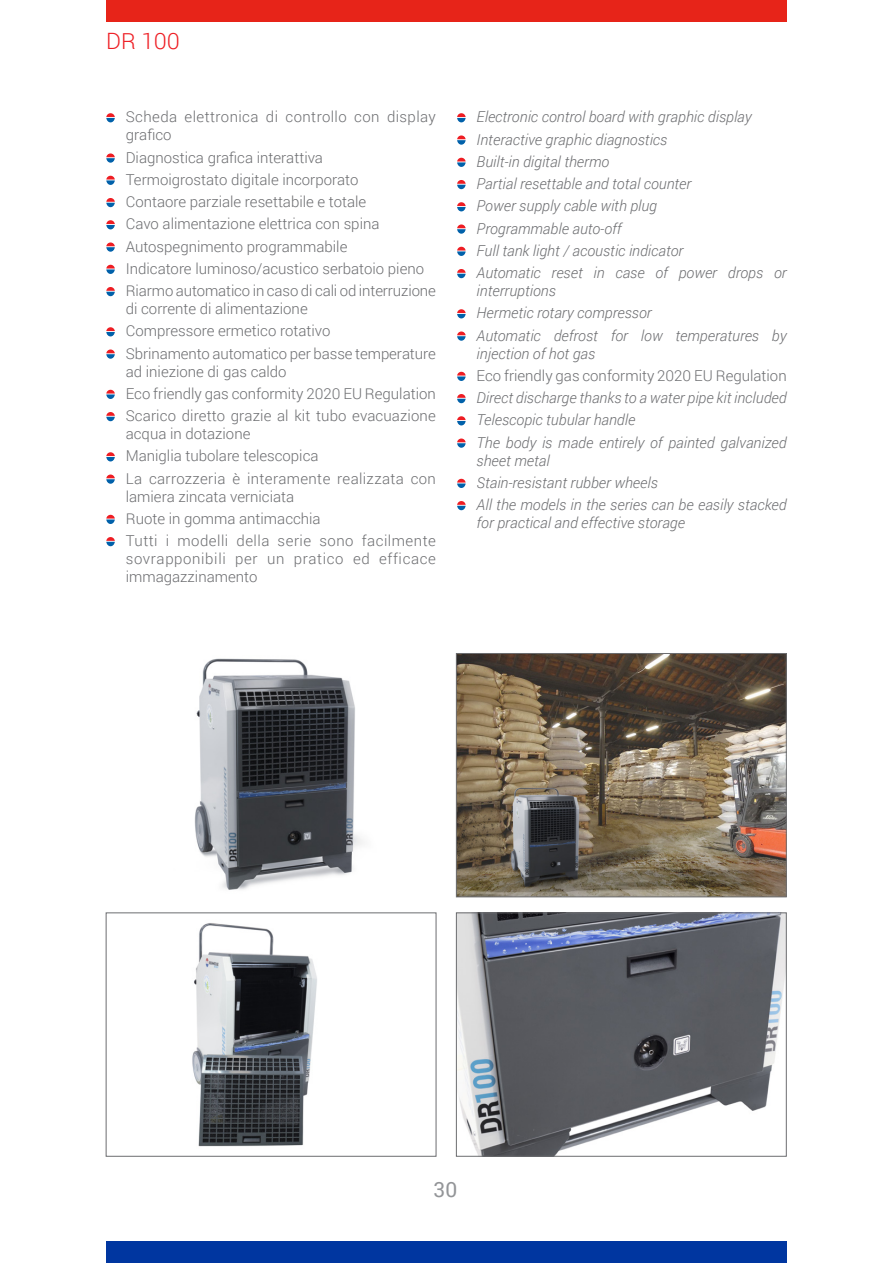
<style>
.page{position:relative;width:893px;height:1263px;background:#fff}
.page>*{position:absolute;margin:0;border:0;box-sizing:border-box;transform-origin:0 0}
.t1{font:300 22.5px "Roboto";color:#ee1d23}
.t2{font:21px "Roboto";color:#939598}
.t3{font:300 15px/22.2px "Roboto";color:#6c6d70}
.t4{font:italic 300 15px/22.2px "Roboto";color:#6c6d70}
.t5{font:300 15px/18px "Roboto";letter-spacing:.04em;color:#6c6d70}
.t6{font:300 15px/18px "Roboto";letter-spacing:.03em;color:#6c6d70}
</style>
<div class="page">
<div style="left:106px;top:0;width:681px;height:21px;background:#e72419"></div>
<div style="left:106px;top:1242px;width:681px;height:21px;background:#0036a0"></div>
<svg style="left:106px;top:113px;width:9px;height:9px"></svg>
<svg style="left:106px;top:153px;width:9px;height:10px"></svg>
<svg style="left:106px;top:176px;width:9px;height:9px"></svg>
<svg style="left:106px;top:198px;width:9px;height:9px"></svg>
<svg style="left:106px;top:220px;width:9px;height:9px"></svg>
<svg style="left:106px;top:242px;width:9px;height:10px"></svg>
<svg style="left:106px;top:265px;width:9px;height:9px"></svg>
<svg style="left:106px;top:287px;width:9px;height:9px"></svg>
<svg style="left:106px;top:327px;width:9px;height:9px"></svg>
<svg style="left:106px;top:349px;width:9px;height:10px"></svg>
<svg style="left:106px;top:390px;width:9px;height:9px"></svg>
<svg style="left:106px;top:412px;width:9px;height:9px"></svg>
<svg style="left:106px;top:452px;width:9px;height:9px"></svg>
<svg style="left:106px;top:474px;width:9px;height:10px"></svg>
<svg style="left:106px;top:515px;width:9px;height:9px"></svg>
<svg style="left:106px;top:537px;width:9px;height:9px"></svg>
<svg style="left:457px;top:113px;width:9px;height:9px"></svg>
<svg style="left:457px;top:135px;width:9px;height:10px"></svg>
<svg style="left:457px;top:158px;width:9px;height:9px"></svg>
<svg style="left:457px;top:180px;width:9px;height:9px"></svg>
<svg style="left:457px;top:202px;width:9px;height:9px"></svg>
<svg style="left:457px;top:224px;width:9px;height:10px"></svg>
<svg style="left:457px;top:247px;width:9px;height:9px"></svg>
<svg style="left:457px;top:269px;width:9px;height:9px"></svg>
<svg style="left:457px;top:309px;width:9px;height:9px"></svg>
<svg style="left:457px;top:331px;width:9px;height:10px"></svg>
<svg style="left:457px;top:372px;width:9px;height:9px"></svg>
<svg style="left:457px;top:394px;width:9px;height:9px"></svg>
<svg style="left:457px;top:416px;width:9px;height:9px"></svg>
<svg style="left:457px;top:438px;width:9px;height:10px"></svg>
<svg style="left:457px;top:479px;width:9px;height:9px"></svg>
<svg style="left:457px;top:501px;width:9px;height:9px"></svg>
<img style="left:194px;top:658px;width:169px;height:232px">
<img style="left:192px;top:923px;width:125px;height:224px">
<div style="left:106px;top:912px;width:330px;height:245px;border:1px solid #6c6d70"></div>
<img style="left:458px;top:914px;width:327px;height:241px">
<div style="left:456px;top:912px;width:331px;height:245px;border:1px solid #6c6d70"></div>
<img style="left:458px;top:655px;width:327px;height:240px">
<div style="left:456px;top:653px;width:331px;height:244px;border:1px solid #6c6d70"></div>
<h1 class="t1" style="left:106px;top:26px;width:75px">DR 100</h1>
<p class="t6" style="left:126px;top:108px;width:312px">Scheda elettronica di controllo con display grafico</p>
<p class="t3" style="left:126px;top:146px;width:312px">Diagnostica grafica interattiva<br>Termoigrostato digitale incorporato<br>Contaore parziale resettabile e totale<br>Cavo alimentazione elettrica con spina Autospegnimento programmabile<br>Indicatore luminoso/acustico serbatoio pieno Riarmo automatico in caso di cali od interruzione</p>
<p class="t3" style="left:126px;top:297px;width:311px">di corrente di alimentazione<br>Compressore ermetico rotativo<br>Sbrinamento automatico per basse temperature</p>
<p class="t3" style="left:126px;top:360px;width:312px">ad iniezione di gas caldo<br>Eco friendly gas conformity 2020 EU Regulation<br>Scarico diretto grazie al kit tubo evacuazione</p>
<p class="t3" style="left:126px;top:422px;width:312px">acqua in dotazione<br>Maniglia tubolare telescopica<br>La carrozzeria è interamente realizzata con</p>
<p class="t3" style="left:126px;top:485px;width:312px">lamiera zincata verniciata<br>Ruote in gomma antimacchia<br>Tutti i modelli della serie sono facilmente</p>
<p class="t5" style="left:126px;top:549px;width:312px">sovrapponibili per un pratico ed efficace immagazzinamento</p>
<p class="t4" style="left:477px;top:105px;width:312px">Electronic control board with graphic display Interactive graphic diagnostics<br>Built-in digital thermo<br>Partial resettable and total counter<br>Power supply cable with plug<br>Programmable auto-off<br>Full tank light / acoustic indicator<br>Automatic reset in case of power drops or</p>
<p class="t4" style="left:477px;top:279px;width:312px">interruptions<br>Hermetic rotary compressor<br>Automatic defrost for low temperatures by</p>
<p class="t4" style="left:477px;top:342px;width:120px">injection of hot gas</p>
<p class="t3" style="left:477px;top:364px;width:312px">Eco friendly gas conformity 2020 EU Regulation</p>
<p class="t4" style="left:477px;top:386px;width:312px">Direct discharge thanks to a water pipe kit included<br>Telescopic tubular handle<br>The body is made entirely of painted galvanized</p>
<p class="t4" style="left:477px;top:449px;width:311px">sheet metal<br>Stain-resistant rubber wheels<br>All the models in the series can be easily stacked</p>
<p class="t4" style="left:477px;top:511px;width:210px">for practical and effective storage</p>
<h2 class="t2" style="left:434px;top:1174px;width:25px">30</h2>
</div>
